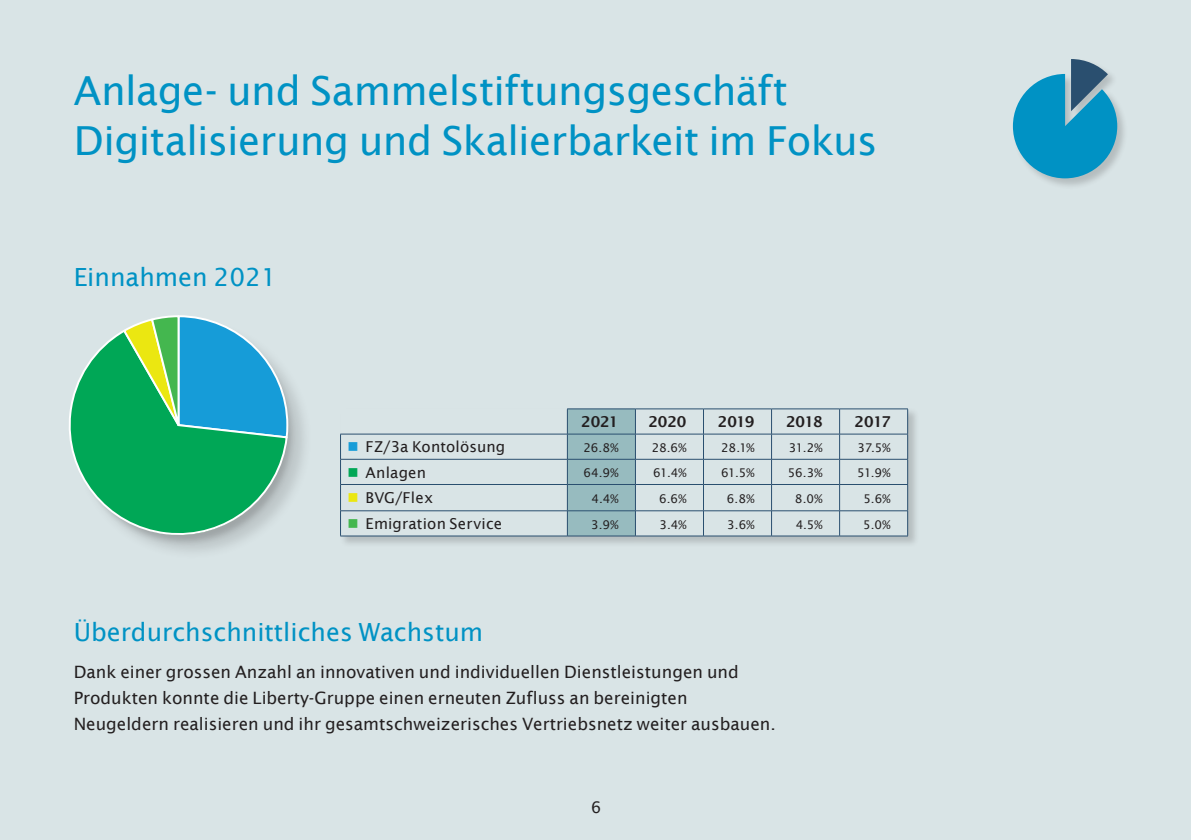
<style>
.page{position:relative;width:1191px;height:840px;background:#fff}
.page>*{position:absolute;margin:0;border:0;box-sizing:border-box;transform-origin:0 0}
.t1{font:40px/50px "Lucida Sans";letter-spacing:-.015em;color:#0092c4}
.t2{font:25px "Lucida Sans";color:#0092c4}
.t3{font:17px/26px "Lucida Sans";color:#231f20}
.t4{font:16px "Lucida Sans";color:#231f20}
.t5{font:15px "Lucida Sans";letter-spacing:.01em;color:#231f20}
.t6{font:600 15px "Lucida Sans";letter-spacing:-.01em;color:#231f20}
.t7{font:12px "Lucida Sans";letter-spacing:-.03em;color:#231f20}
.s1{color:#169cd8}
.s2{color:#00a756}
.s3{color:#ebe711}
.s4{color:#44b74f}
</style>
<div class="page">
<div style="left:0;top:0;width:1191px;height:839px;background:#d9e4e6"></div>
<div style="left:339px;top:407px;width:580px;height:140px;background:#231f20;opacity:.2"></div>
<svg style="left:340px;top:408px;width:567px;height:127px"></svg>
<hr style="left:635px;top:408px;width:68px;height:1px;background:#2a4f6f">
<hr style="left:703px;top:408px;width:68px;height:1px;background:#2a4f6f">
<hr style="left:771px;top:408px;width:68px;height:1px;background:#2a4f6f">
<hr style="left:839px;top:408px;width:69px;height:1px;background:#2a4f6f">
<hr style="left:340px;top:433px;width:227px;height:1px;background:#2a4f6f">
<hr style="left:635px;top:433px;width:68px;height:1px;background:#2a4f6f">
<hr style="left:703px;top:433px;width:68px;height:1px;background:#2a4f6f">
<hr style="left:771px;top:433px;width:68px;height:1px;background:#2a4f6f">
<hr style="left:839px;top:433px;width:69px;height:1px;background:#2a4f6f">
<hr style="left:340px;top:458px;width:227px;height:1px;background:#2a4f6f">
<hr style="left:340px;top:484px;width:227px;height:1px;background:#2a4f6f">
<hr style="left:635px;top:484px;width:68px;height:1px;background:#2a4f6f">
<hr style="left:703px;top:484px;width:68px;height:1px;background:#2a4f6f">
<hr style="left:771px;top:484px;width:68px;height:1px;background:#2a4f6f">
<hr style="left:839px;top:484px;width:69px;height:1px;background:#2a4f6f">
<hr style="left:340px;top:510px;width:227px;height:1px;background:#2a4f6f">
<svg style="left:340px;top:434px;width:1px;height:101px"></svg>
<svg style="left:567px;top:408px;width:69px;height:127px;background:#90b4ba"></svg>
<svg style="left:703px;top:409px;width:1px;height:126px"></svg>
<svg style="left:771px;top:409px;width:1px;height:126px"></svg>
<svg style="left:839px;top:409px;width:1px;height:126px"></svg>
<svg style="left:907px;top:409px;width:1px;height:126px"></svg>
<hr style="left:340px;top:535px;width:227px;height:1px;background:#2a4f6f">
<hr style="left:567px;top:535px;width:68px;height:1px;background:#2a4f6f">
<hr style="left:635px;top:535px;width:68px;height:1px;background:#2a4f6f">
<hr style="left:703px;top:535px;width:68px;height:1px;background:#2a4f6f">
<hr style="left:771px;top:535px;width:68px;height:1px;background:#2a4f6f">
<hr style="left:839px;top:535px;width:69px;height:1px;background:#2a4f6f">
<hr style="left:567px;top:458px;width:68px;height:1px;background:#2a4f6f">
<hr style="left:635px;top:458px;width:68px;height:1px;background:#2a4f6f">
<hr style="left:703px;top:458px;width:68px;height:1px;background:#2a4f6f">
<hr style="left:771px;top:458px;width:68px;height:1px;background:#2a4f6f">
<hr style="left:839px;top:458px;width:69px;height:1px;background:#2a4f6f">
<hr style="left:567px;top:510px;width:68px;height:1px;background:#2a4f6f">
<hr style="left:635px;top:510px;width:68px;height:1px;background:#2a4f6f">
<hr style="left:703px;top:510px;width:68px;height:1px;background:#2a4f6f">
<hr style="left:771px;top:510px;width:68px;height:1px;background:#2a4f6f">
<hr style="left:839px;top:510px;width:69px;height:1px;background:#2a4f6f">
<div style="left:1011px;top:58px;width:117px;height:132px;background:#231f20;opacity:.2"></div>
<svg style="left:1013px;top:59px;width:104px;height:119px"></svg>
<div style="left:72px;top:318px;width:241px;height:241px;background:#231f20;opacity:.15"></div>
<svg style="left:69px;top:328px;width:220px;height:211px"></svg>
<svg style="left:122px;top:315px;width:167px;height:126px;background:#4db5ab"></svg>
<h1 class="t1" style="left:74px;top:65px;width:805px">Anlage- und Sammelstiftungsgeschäft<br>Digitalisierung und Skalierbarkeit im Fokus</h1>
<h2 class="t2" style="left:74px;top:263px;width:205px">Einnahmen 2021</h2>
<p class="t6" style="left:581px;top:413px;width:39px">2021</p>
<p class="t6" style="left:648px;top:413px;width:40px">2020</p>
<p class="t6" style="left:718px;top:413px;width:38px">2019</p>
<p class="t6" style="left:786px;top:413px;width:38px">2018</p>
<p class="t6" style="left:854px;top:413px;width:37px">2017</p>
<p class="t5" style="left:347px;top:438px;width:159px"><span class="s1">■</span> FZ/3a Kontolösung</p>
<p class="t7" style="left:583px;top:441px;width:36px">26.8%</p>
<p class="t7" style="left:652px;top:441px;width:36px">28.6%</p>
<p class="t7" style="left:721px;top:441px;width:35px">28.1%</p>
<p class="t7" style="left:789px;top:441px;width:35px">31.2%</p>
<p class="t7" style="left:857px;top:441px;width:34px">37.5%</p>
<p class="t5" style="left:347px;top:463px;width:80px"><span class="s2">■</span> Anlagen</p>
<p class="t7" style="left:583px;top:466px;width:36px">64.9%</p>
<p class="t7" style="left:653px;top:466px;width:35px">61.4%</p>
<p class="t7" style="left:721px;top:466px;width:35px">61.5%</p>
<p class="t7" style="left:788px;top:466px;width:36px">56.3%</p>
<p class="t7" style="left:857px;top:466px;width:35px">51.9%</p>
<p class="t5" style="left:347px;top:488px;width:87px"><span class="s3">■</span> BVG/Flex</p>
<p class="t7" style="left:591px;top:491px;width:28px">4.4%</p>
<p class="t7" style="left:659px;top:491px;width:29px">6.6%</p>
<p class="t7" style="left:727px;top:491px;width:29px">6.8%</p>
<p class="t7" style="left:795px;top:491px;width:29px">8.0%</p>
<p class="t7" style="left:863px;top:491px;width:29px">5.6%</p>
<p class="t5" style="left:347px;top:515px;width:156px"><span class="s4">■</span> Emigration Service</p>
<p class="t7" style="left:591px;top:517px;width:29px">3.9%</p>
<p class="t7" style="left:659px;top:517px;width:28px">3.4%</p>
<p class="t7" style="left:727px;top:517px;width:29px">3.6%</p>
<p class="t7" style="left:795px;top:517px;width:28px">4.5%</p>
<p class="t7" style="left:863px;top:517px;width:29px">5.0%</p>
<h2 class="t2" style="left:74px;top:617px;width:411px">Überdurchschnittliches Wachstum</h2>
<p class="t3" style="left:74px;top:658px;width:703px">Dank einer grossen Anzahl an innovativen und individuellen Dienstleistungen und<br>Produkten konnte die Liberty-Gruppe einen erneuten Zufluss an bereinigten<br>Neugeldern realisieren und ihr gesamtschweizerisches Vertriebsnetz weiter ausbauen.</p>
<p class="t4" style="left:591px;top:797px;width:12px">6</p>
</div>
